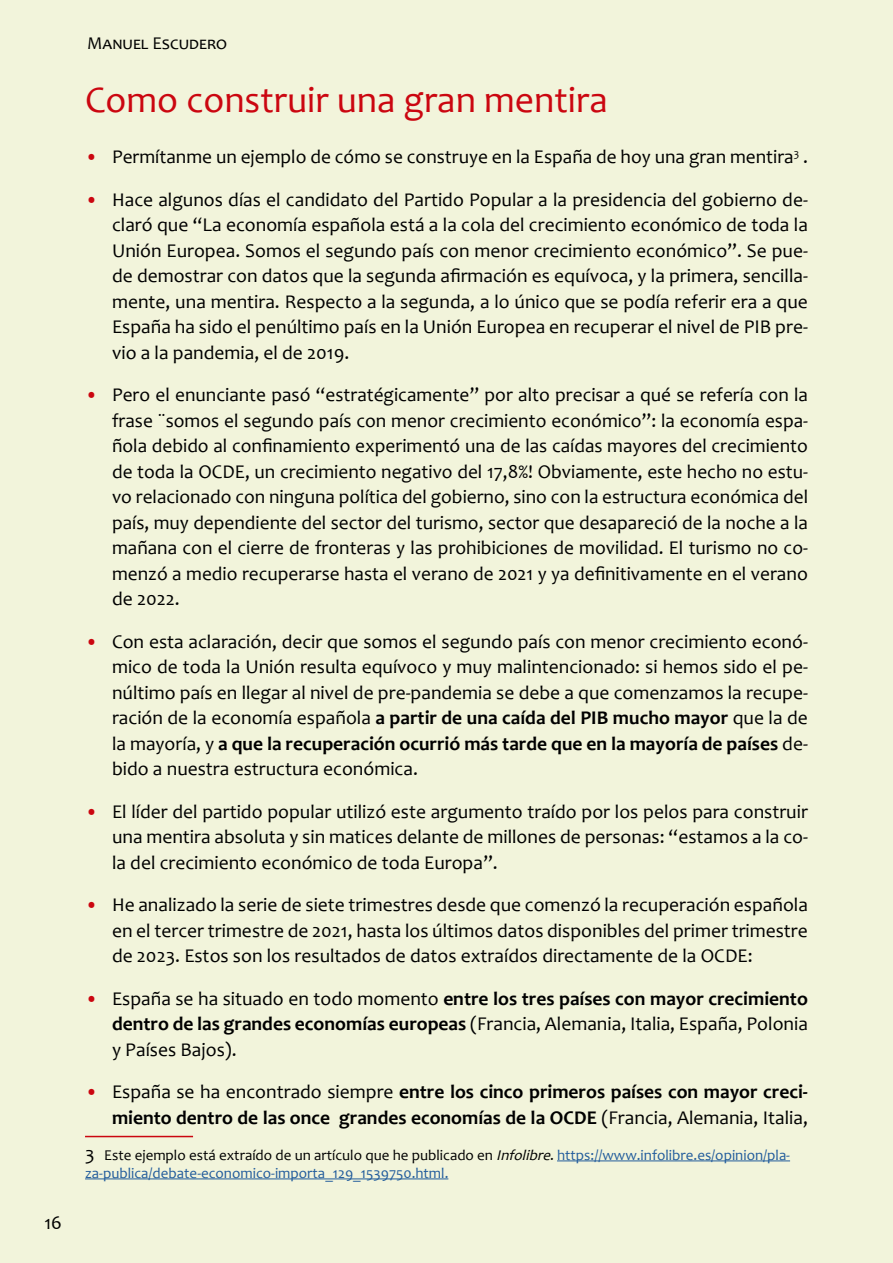
<style>
.page{position:relative;width:893px;height:1263px;background:#f2f4db}
.page>*{position:absolute;margin:0;border:0;box-sizing:border-box;transform-origin:0 0}
.t1{font:37.5px "Candara";color:#cb0610}
.t2{font:19.5px/25.5px "Candara";color:#000;text-align:justify}
.t3{font:700 19.5px/25.5px "Candara";color:#000;text-align:right}
.t4{font:18px "Candara";color:#000}
.t5{font:15px/18px "Candara";color:#235d9c}
.s1{color:#cb0610}
.s2{font-weight:700}
.s3{font-weight:400;color:#cb0610}
.s4{font-weight:400}
.s5{font-size:19.5px;color:#000}
.s6{color:#000}
.s7{font-style:italic;color:#000}
</style>
<div class="page">
<hr style="left:85px;top:1136px;width:108px;height:1px;background:#cb0610">
<hr style="left:557px;top:1161px;width:233px;height:1px;background:#235d9c">
<hr style="left:85px;top:1179px;width:363px;height:1px;background:#235d9c">
<p class="t2" style="left:44px;top:1209px;width:19px">16</p>
<p class="t4" style="left:87px;top:32px;width:141px">Manuel Escudero</p>
<h1 class="t1" style="left:85px;top:77px;width:524px">Como construir una gran mentira</h1>
<p class="t2" style="left:85px;top:144px;width:724px"><span class="s1">•</span> Permítanme un ejemplo de cómo se construye en la España de hoy una gran mentira<sup>3</sup> .</p>
<p class="t2" style="left:112px;top:186px;width:697px;text-indent:-27px"><span class="s1">•</span> Hace algunos días el candidato del Partido Popular a la presidencia del gobierno de&shy;claró que “La economía española está a la cola del crecimiento económico de toda la Unión Europea. Somos el segundo país con menor crecimiento económico”. Se pue&shy;de demostrar con datos que la segunda afirmación es equívoca, y la primera, sencilla&shy;mente, una mentira. Respecto a la segunda, a lo único que se podía referir era a que España ha sido el penúltimo país en la Unión Europea en recuperar el nivel de PIB pre&shy;vio a la pandemia, el de 2019.</p>
<p class="t2" style="left:112px;top:382px;width:698px;text-indent:-27px"><span class="s1">•</span> Pero el enunciante pasó “estratégicamente” por alto precisar a qué se refería con la frase ¨somos el segundo país con menor crecimiento económico”: la economía espa&shy;ñola debido al confinamiento experimentó una de las caídas mayores del crecimiento de toda la OCDE, un crecimiento negativo del 17,8%! Obviamente, este hecho no estu&shy;vo relacionado con ninguna política del gobierno, sino con la estructura económica del país, muy dependiente del sector del turismo, sector que desapareció de la noche a la mañana con el cierre de fronteras y las prohibiciones de movilidad. El turismo no co&shy;menzó a medio recuperarse hasta el verano de 2021 y ya definitivamente en el verano de 2022.</p>
<p class="t2" style="left:112px;top:628px;width:697px;text-indent:-27px"><span class="s1">•</span> Con esta aclaración, decir que somos el segundo país con menor crecimiento econó&shy;mico de toda la Unión resulta equívoco y muy malintencionado: si hemos sido el pe&shy;núltimo país en llegar al nivel de pre-pandemia se debe a que comenzamos la recupe&shy;ración de la economía española <span class="s2">a partir de una caída del PIB mucho mayor</span> que la de la mayoría, y <span class="s2">a que la recuperación ocurrió más tarde que en la mayoría de países</span> de&shy;bido a nuestra estructura económica.</p>
<p class="t2" style="left:112px;top:799px;width:697px;text-indent:-27px"><span class="s1">•</span> El líder del partido popular utilizó este argumento traído por los pelos para construir una mentira absoluta y sin matices delante de millones de personas: “estamos a la co&shy;la del crecimiento económico de toda Europa”.</p>
<p class="t2" style="left:112px;top:892px;width:697px;text-indent:-27px"><span class="s1">•</span> He analizado la serie de siete trimestres desde que comenzó la recuperación española en el tercer trimestre de 2021, hasta los últimos datos disponibles del primer trimestre de 2023. Estos son los resultados de datos extraídos directamente de la OCDE:</p>
<p class="t2" style="left:112px;top:986px;width:697px;text-indent:-27px"><span class="s1">•</span> España se ha situado en todo momento <span class="s2">entre los tres países con mayor crecimiento dentro de las grandes economías europeas</span> (Francia, Alemania, Italia, España, Polonia y Países Bajos).</p>
<p class="t3" style="left:85px;top:1079px;width:724px"><span class="s3">•</span> <span class="s4">España se ha encontrado siempre</span> entre los cinco primeros países con mayor creci&shy;miento dentro de las once grandes economías de la OCDE <span class="s4">(Francia, Alemania, Italia,</span></p>
<p class="t5" style="left:85px;top:1146px;width:706px"><span class="s5">3</span> <span class="s6">Este ejemplo está extraído de un artículo que he publicado en</span> <span class="s7">Infolibre</span><span class="s6">.</span> https://www.infolibre.es/opinion/pla&shy;za-publica/debate-economico-importa_129_1539750.html.</p>
</div>
